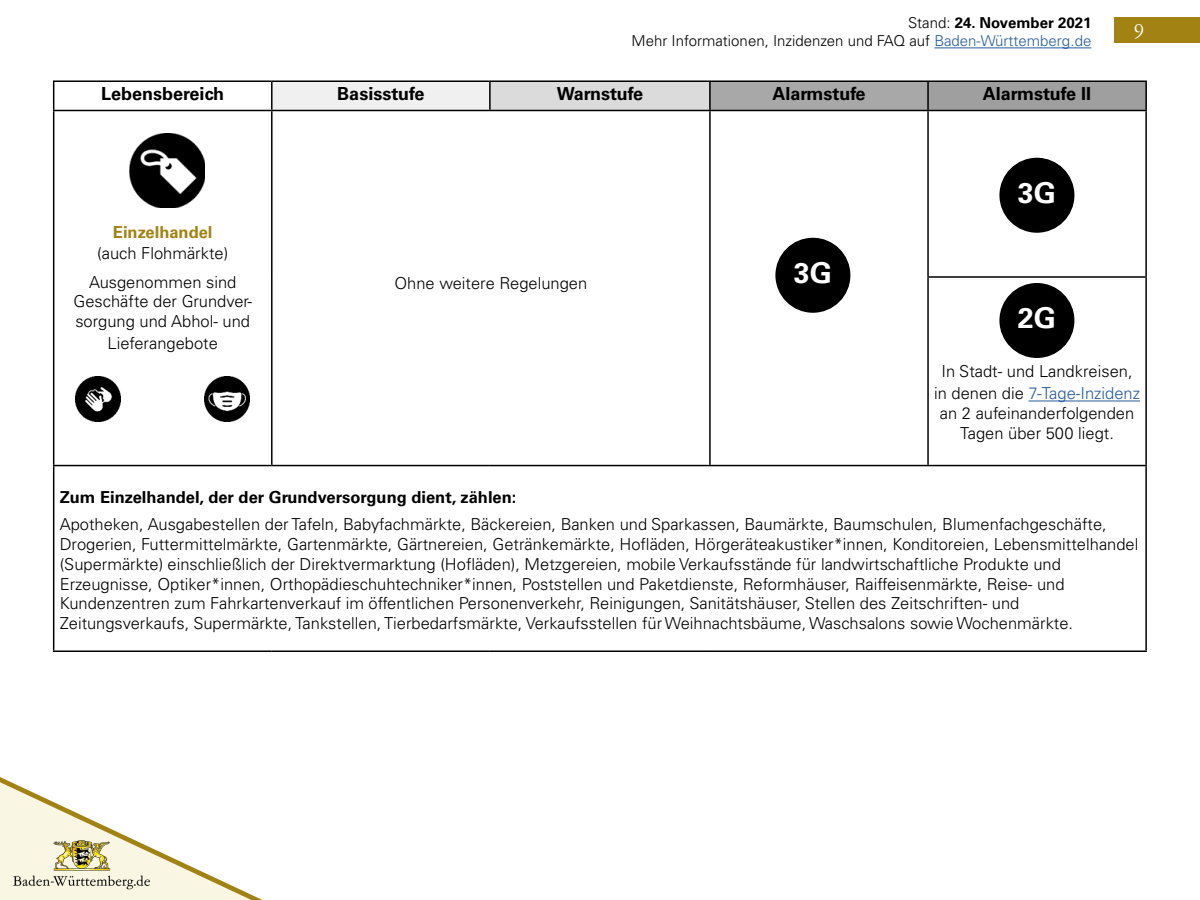
<style>
.page{position:relative;width:1200px;height:900px;background:#fff}
.page>*{position:absolute;margin:0;border:0;box-sizing:border-box;transform-origin:0 0}
.t1{font:700 28.5px "Univers LT Pro 65";color:#fff}
.t2{font:24px "Garamont Amst SBOP Rom";color:#fff}
.t3{font:700 18px "Univers LT Pro 65";color:#000}
.t4{font:300 16.5px/19.8px "Univers LT Pro 45";color:#000;text-align:center}
.t5{font:700 16.5px "Univers LT Pro 65";color:#000}
.t6{font:700 16.5px "Univers LT Pro 65";color:#a28213}
.t7{font:300 15px "Univers LT Pro 45";color:#000}
.t8{font:700 15px "Univers LT Pro 65";color:#000}
.s1{font-family:"Univers LT Pro 45";font-weight:300}
.s2{color:#275b9b}
</style>
<div class="page">
<div style="left:272px;top:81px;width:218px;height:29px;background:#f0f0f0"></div>
<div style="left:490px;top:81px;width:220px;height:29px;background:#dbdbdb"></div>
<div style="left:710px;top:81px;width:218px;height:29px;background:#a8a8a8"></div>
<div style="left:928px;top:81px;width:218px;height:29px;background:#9f9f9f"></div>
<hr style="left:53px;top:80px;width:219px;height:2px;background:#000">
<svg style="left:53px;top:82px;width:1px;height:28px"></svg>
<hr style="left:272px;top:80px;width:218px;height:2px;background:#000">
<hr style="left:271px;top:82px;width:2px;height:28px;background:#000">
<hr style="left:490px;top:80px;width:220px;height:2px;background:#000">
<hr style="left:489px;top:82px;width:2px;height:28px;background:#000">
<hr style="left:710px;top:80px;width:218px;height:2px;background:#000">
<hr style="left:709px;top:82px;width:2px;height:28px;background:#000">
<hr style="left:928px;top:80px;width:219px;height:2px;background:#000">
<hr style="left:927px;top:82px;width:2px;height:28px;background:#000">
<hr style="left:1145px;top:82px;width:2px;height:28px;background:#000">
<hr style="left:53px;top:110px;width:219px;height:1px;background:#000">
<hr style="left:53px;top:111px;width:1px;height:166px;background:#000">
<hr style="left:272px;top:110px;width:218px;height:1px;background:#000">
<hr style="left:271px;top:111px;width:2px;height:166px;background:#000">
<hr style="left:490px;top:110px;width:220px;height:1px;background:#000">
<hr style="left:710px;top:110px;width:218px;height:1px;background:#000">
<hr style="left:709px;top:111px;width:2px;height:166px;background:#000">
<hr style="left:928px;top:110px;width:219px;height:1px;background:#000">
<hr style="left:927px;top:111px;width:2px;height:165px;background:#000">
<hr style="left:1145px;top:111px;width:2px;height:165px;background:#000">
<hr style="left:53px;top:277px;width:1px;height:188px;background:#000">
<hr style="left:271px;top:277px;width:2px;height:188px;background:#000">
<hr style="left:709px;top:277px;width:2px;height:188px;background:#000">
<hr style="left:927px;top:276px;width:220px;height:2px;background:#000">
<hr style="left:927px;top:278px;width:2px;height:187px;background:#000">
<hr style="left:1145px;top:278px;width:2px;height:187px;background:#000">
<hr style="left:53px;top:465px;width:219px;height:1px;background:#000">
<hr style="left:53px;top:466px;width:1px;height:184px;background:#000">
<hr style="left:272px;top:465px;width:218px;height:1px;background:#000">
<hr style="left:490px;top:465px;width:220px;height:1px;background:#000">
<hr style="left:710px;top:465px;width:218px;height:1px;background:#000">
<hr style="left:928px;top:465px;width:219px;height:1px;background:#000">
<hr style="left:1145px;top:466px;width:2px;height:184px;background:#000">
<hr style="left:53px;top:650px;width:219px;height:2px;background:#000">
<hr style="left:272px;top:650px;width:218px;height:2px;background:#000">
<hr style="left:490px;top:650px;width:220px;height:2px;background:#000">
<hr style="left:710px;top:650px;width:218px;height:2px;background:#000">
<hr style="left:928px;top:650px;width:219px;height:2px;background:#000">
<hr style="left:1029px;top:401px;width:111px;height:1px;background:#275b9b">
<div style="left:1000px;top:284px;width:74px;height:73px;background:#000;border-radius:50%"></div>
<div style="left:999px;top:283px;width:75px;height:75px;border:2px solid #000;border-radius:50%"></div>
<div style="left:1000px;top:158px;width:74px;height:74px;background:#000;border-radius:50%"></div>
<div style="left:999px;top:158px;width:75px;height:75px;border:2px solid #000;border-radius:50%"></div>
<div style="left:776px;top:239px;width:74px;height:73px;background:#000;border-radius:50%"></div>
<div style="left:775px;top:238px;width:75px;height:75px;border:2px solid #000;border-radius:50%"></div>
<img style="left:75px;top:376px;width:45px;height:45px">
<img style="left:204px;top:376px;width:45px;height:45px">
<img style="left:129px;top:134px;width:75px;height:74px">
<svg style="left:0;top:777px;width:262px;height:123px"></svg>
<img style="left:10px;top:838px;width:141px;height:52px">
<div style="left:1114px;top:18px;width:86px;height:25px;background:#a28213"></div>
<hr style="left:934px;top:48px;width:157px;height:1px;background:#275b9b">
<p class="t8" style="left:908px;top:13px;width:185px"><span class="s1">Stand:</span> 24. November 2021</p>
<p class="t7" style="left:632px;top:31px;width:461px">Mehr Informationen, Inzidenzen und FAQ auf <span class="s2">Baden-Württemberg.de</span></p>
<p class="t3" style="left:101px;top:81px;width:125px">Lebensbereich</p>
<p class="t3" style="left:337px;top:81px;width:89px">Basisstufe</p>
<p class="t3" style="left:557px;top:81px;width:88px">Warnstufe</p>
<p class="t3" style="left:772px;top:81px;width:95px">Alarmstufe</p>
<p class="t3" style="left:983px;top:81px;width:110px">Alarmstufe II</p>
<p class="t6" style="left:113px;top:220px;width:101px">Einzelhandel</p>
<p class="t4" style="left:97px;top:243px;width:133px">(auch Flohmärkte)</p>
<p class="t4" style="left:74px;top:271px;width:180px">Ausgenommen sind<br>Geschäfte der Grundver&shy;sorgung und Abhol- und</p>
<p class="t4" style="left:108px;top:332px;width:112px">Lieferangebote</p>
<p class="t4" style="left:394px;top:272px;width:194px">Ohne weitere Regelungen</p>
<p class="t1" style="left:794px;top:253px;width:40px">3G</p>
<p class="t1" style="left:1018px;top:173px;width:40px">3G</p>
<p class="t1" style="left:1018px;top:298px;width:40px">2G</p>
<p class="t2" style="left:1134px;top:18px;width:12px">9</p>
<p class="t4" style="left:934px;top:359px;width:207px;line-height:22.5px">In Stadt- und Landkreisen, in denen die <span class="s2">7-Tage-Inzidenz</span></p>
<p class="t4" style="left:940px;top:403px;width:196px">an 2 aufeinanderfolgenden<br>Tagen über 500 liegt.</p>
<p class="t5" style="left:60px;top:486px;width:458px">Zum Einzelhandel, der der Grundversorgung dient, zählen:</p>
<p class="t4" style="left:60px;top:514px;width:1080px;text-align:left">Apotheken, Ausgabestellen der Tafeln, Babyfachmärkte, Bäckereien, Banken und Sparkassen, Baumärkte, Baumschulen, Blumenfachgeschäfte, Drogerien, Futtermittelmärkte, Gartenmärkte, Gärtnereien, Getränkemärkte, Hofläden, Hörgeräteakustiker*innen, Konditoreien, Lebensmittelhandel (Supermärkte) einschließlich der Direktvermarktung (Hofläden), Metzgereien, mobile Verkaufsstände für landwirtschaftliche Produkte und Erzeugnisse, Optiker*innen, Orthopädieschuhtechniker*innen, Poststellen und Paketdienste, Reformhäuser, Raiffeisenmärkte, Reise- und Kundenzentren zum Fahrkartenverkauf im öffentlichen Personenverkehr, Reinigungen, Sanitätshäuser, Stellen des Zeitschriften- und Zeitungsverkaufs, Supermärkte, Tankstellen, Tierbedarfsmärkte, Verkaufsstellen für Weihnachtsbäume, Waschsalons sowie Wochenmärkte.</p>
</div>
